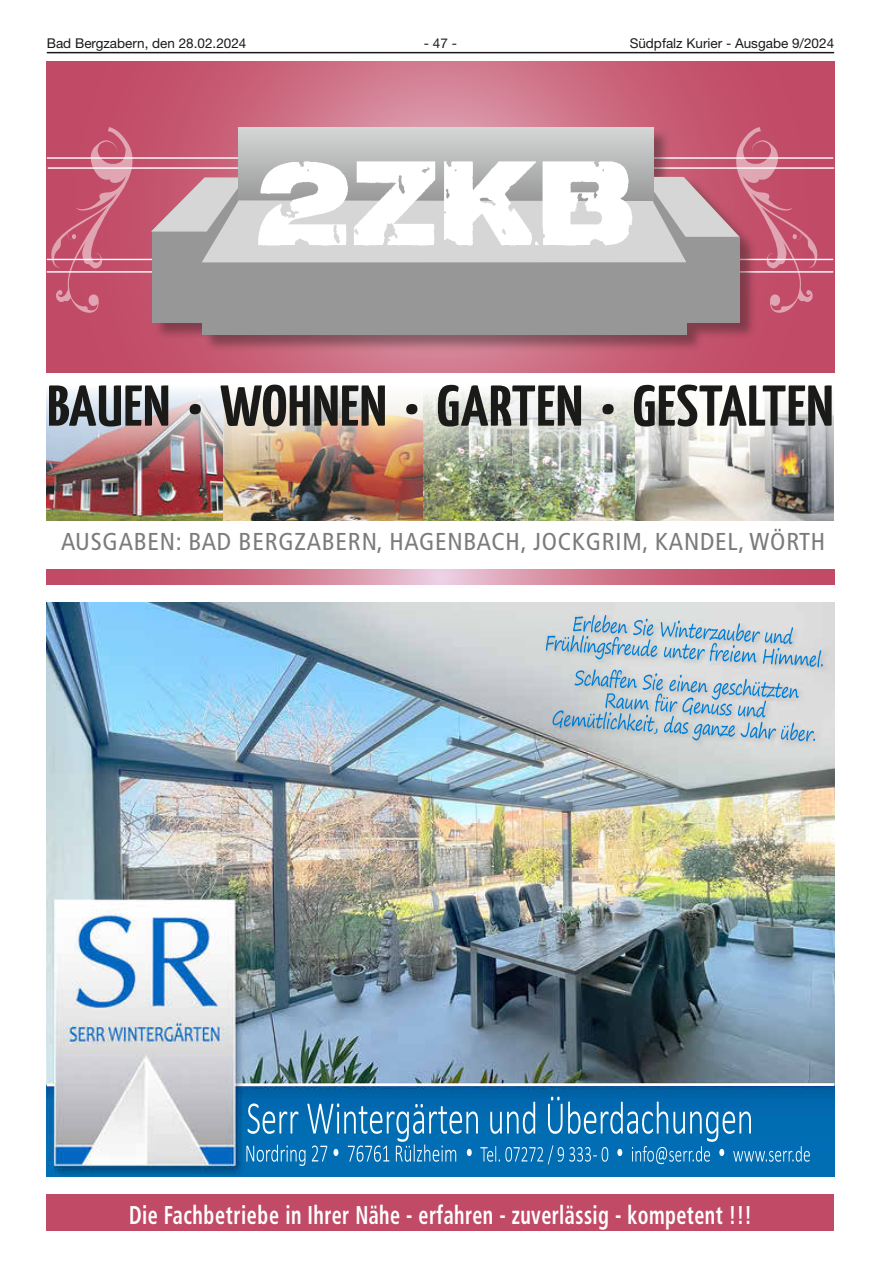
<style>
.page{position:relative;width:881px;height:1263px;background:#fff}
.page>*{position:absolute;margin:0;border:0;box-sizing:border-box;transform-origin:0 0}
.t1{font:700 57.45px "Yanone Kaffeesatz";letter-spacing:.01em;color:#1a1a18;scale:1.1 1}
.t2{font:700 condensed 25.65px "Frutiger";letter-spacing:.02em;color:#fff;scale:.78 1}
.t3{font:condensed 24.45px "Frutiger";letter-spacing:.03em;color:#7b7b7a}
.t4{font:13.5px "Helvetica Neue LT";color:#1a1a18}
</style>
<div class="page">
<hr style="left:47px;top:52px;width:786px;height:1px;background:#1a1a18">
<div style="left:47px;top:1194px;width:786px;height:37px;background:#c14a66"></div>
<svg style="left:47px;top:570px;width:786px;height:14px"></svg>
<svg style="left:47px;top:62px;width:786px;height:310px"></svg>
<svg style="left:51px;top:127px;width:83px;height:187px"></svg>
<hr style="left:48px;top:167px;width:785px;height:2px;background:#fff">
<hr style="left:47px;top:259px;width:785px;height:1px;background:#fff">
<hr style="left:47px;top:271px;width:785px;height:2px;background:#fff">
<hr style="left:47px;top:157px;width:785px;height:2px;background:#fff">
<div style="left:152px;top:128px;width:604px;height:224px;background:#1a1a18;opacity:.4"></div>
<div style="left:152px;top:231px;width:56px;height:92px;background:#979797"></div>
<div style="left:202px;top:262px;width:484px;height:73px;background:#979797"></div>
<svg style="left:151px;top:127px;width:666px;height:187px"></svg>
<div style="left:685px;top:237px;width:54px;height:85px;background:#979797"></div>
<img style="left:241px;top:94px;width:396px;height:220px">
<img style="left:634px;top:477px;width:199px;height:43px">
<img style="left:422px;top:477px;width:212px;height:43px">
<img style="left:223px;top:477px;width:199px;height:43px">
<img style="left:47px;top:477px;width:176px;height:43px">
<img style="left:47px;top:390px;width:786px;height:87px">
<img style="left:47px;top:602px;width:786px;height:574px">
<img style="left:573px;top:615px;width:74px;height:18px">
<img style="left:574px;top:669px;width:47px;height:19px">
<img style="left:47px;top:1083px;width:786px;height:3px">
<img style="left:550px;top:1097px;width:118px;height:37px">
<img style="left:271px;top:1144px;width:281px;height:18px">
<p class="t4" style="left:47px;top:35px;width:201px">Bad Bergzabern, den 28.02.2024</p>
<p class="t4" style="left:424px;top:35px;width:35px">- 47 -</p>
<p class="t4" style="left:629px;top:35px;width:206px">Südpfalz Kurier - Ausgabe 9/2024</p>
<h1 class="t1" style="left:47px;top:368px;width:716px">BAUEN • WOHNEN • GARTEN • GESTALTEN</h1>
<p class="t3" style="left:61px;top:528px;width:765px">AUSGABEN: BAD BERGZABERN, HAGENBACH, JOCKGRIM, KANDEL, WÖRTH</p>
<p class="t2" style="left:129px;top:1200px;width:799px">Die Fachbetriebe in Ihrer Nähe - erfahren - zuverlässig - kompetent !!!</p>
</div>
